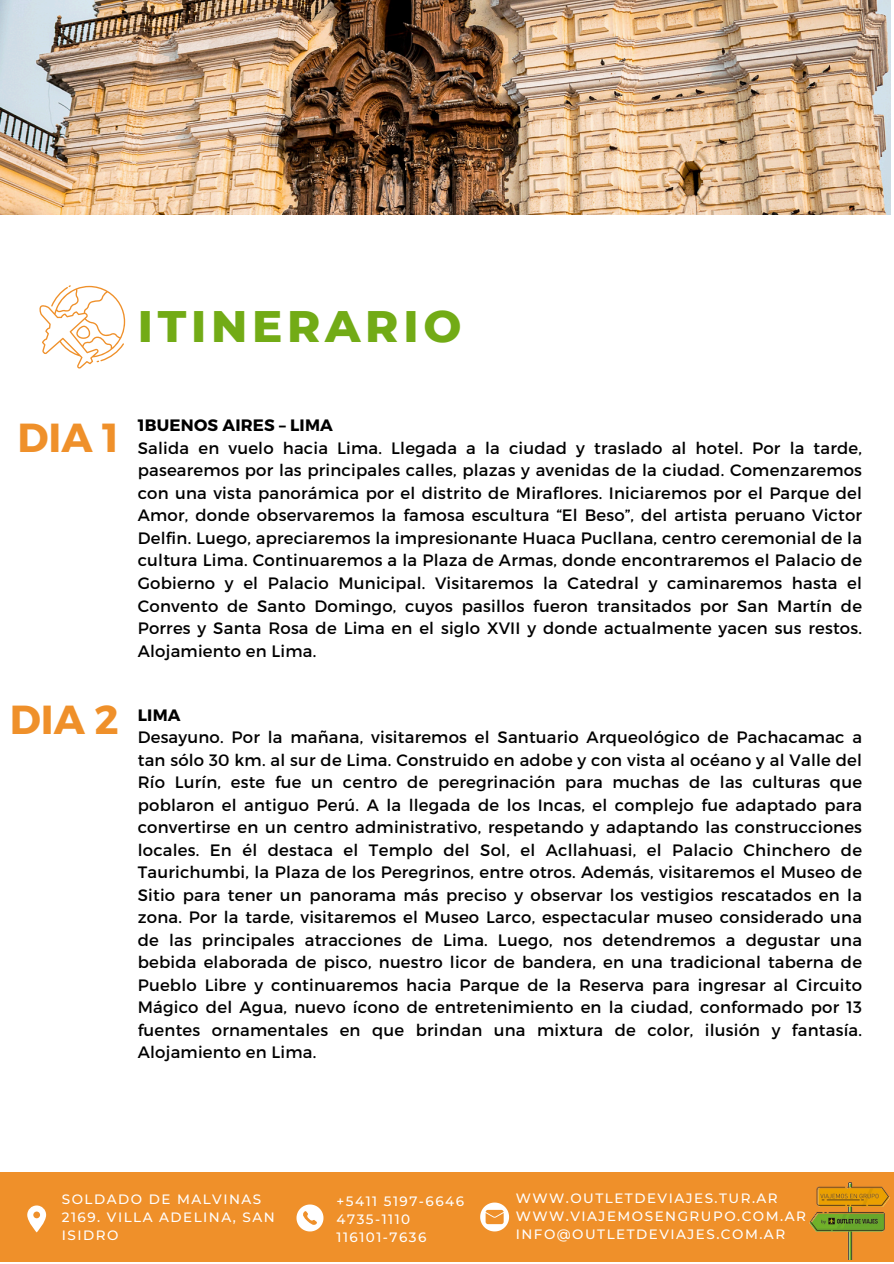
<style>
.page{position:relative;width:894px;height:1264px;background:#fff}
.page>*{position:absolute;margin:0;border:0;box-sizing:border-box;transform-origin:0 0}
.t1{font:800 45px "Montserrat";letter-spacing:.105em;color:#72ab16}
.t2{font:700 40.5px "Montserrat";color:#ef902a}
.t3{font:16.5px/22.5px "Montserrat";letter-spacing:.015em;color:#000}
.t4{font:500 13.5px/18px "Montserrat";letter-spacing:.11em;color:#fff}
.s1{font-weight:700}
</style>
<div class="page">
<img style="left:0;top:0;width:890px;height:215px">
<div style="left:0;top:1172px;width:893px;height:89px;background:#ef902a"></div>
<svg style="left:27px;top:1205px;width:19px;height:27px"></svg>
<svg style="left:480px;top:1202px;width:29px;height:29px"></svg>
<svg style="left:296px;top:1204px;width:27px;height:27px"></svg>
<svg style="left:39px;top:285px;width:86px;height:83px"></svg>
<img style="left:809px;top:1182px;width:81px;height:77px">
<h3 class="t1" style="left:138px;top:298px;width:325px">ITINERARIO</h3>
<p class="t2" style="left:17px;top:411px;width:103px">DIA 1</p>
<p class="t3" style="left:138px;top:413px;width:725px"><span class="s1">1BUENOS AIRES – LIMA<br></span>Salida en vuelo hacia Lima. Llegada a la ciudad y traslado al hotel. Por la tarde, pasearemos por las principales calles, plazas y avenidas de la ciudad. Comenzaremos con una vista panorámica por el distrito de Miraflores. Iniciaremos por el Parque del Amor, donde observaremos la famosa escultura “El Beso”, del artista peruano Victor Delfin. Luego, apreciaremos la impresionante Huaca Pucllana, centro ceremonial de la cultura Lima. Continuaremos a la Plaza de Armas, donde encontraremos el Palacio de Gobierno y el Palacio Municipal. Visitaremos la Catedral y caminaremos hasta el Convento de Santo Domingo, cuyos pasillos fueron transitados por San Martín de Porres y Santa Rosa de Lima en el siglo XVII y donde actualmente yacen sus restos.<br>Alojamiento en Lima.</p>
<p class="t2" style="left:10px;top:693px;width:110px">DIA 2</p>
<p class="t3" style="left:138px;top:702px;width:725px"><span class="s1">LIMA<br></span>Desayuno. Por la mañana, visitaremos el Santuario Arqueológico de Pachacamac a tan sólo 30 km. al sur de Lima. Construido en adobe y con vista al océano y al Valle del Río Lurín, este fue un centro de peregrinación para muchas de las culturas que poblaron el antiguo Perú. A la llegada de los Incas, el complejo fue adaptado para convertirse en un centro administrativo, respetando y adaptando las construcciones locales. En él destaca el Templo del Sol, el Acllahuasi, el Palacio Chinchero de Taurichumbi, la Plaza de los Peregrinos, entre otros. Además, visitaremos el Museo de Sitio para tener un panorama más preciso y observar los vestigios rescatados en la zona. Por la tarde, visitaremos el Museo Larco, espectacular museo considerado una de las principales atracciones de Lima. Luego, nos detendremos a degustar una bebida elaborada de pisco, nuestro licor de bandera, en una tradicional taberna de Pueblo Libre y continuaremos hacia Parque de la Reserva para ingresar al Circuito Mágico del Agua, nuevo ícono de entretenimiento en la ciudad, conformado por 13 fuentes ornamentales en que brindan una mixtura de color, ilusión y fantasía.<br>Alojamiento en Lima.</p>
<p class="t4" style="left:62px;top:1190px;width:214px">SOLDADO DE MALVINAS<br>2169. VILLA ADELINA, SAN<br>ISIDRO</p>
<h3 class="t4" style="left:336px;top:1192px;width:129px">+5411 5197-6646</h3>
<p class="t4" style="left:336px;top:1210px;width:75px">4735-1110</p>
<p class="t4" style="left:336px;top:1228px;width:91px">116101-7636</p>
<p class="t4" style="left:515px;top:1189px;width:263px">WWW.OUTLETDEVIAJES.TUR.AR</p>
<h1 class="t4" style="left:515px;top:1207px;width:291px">WWW.VIAJEMOSENGRUPO.COM.AR</h1>
<h2 class="t4" style="left:515px;top:1225px;width:271px">INFO@OUTLETDEVIAJES.COM.AR</h2>
</div>
